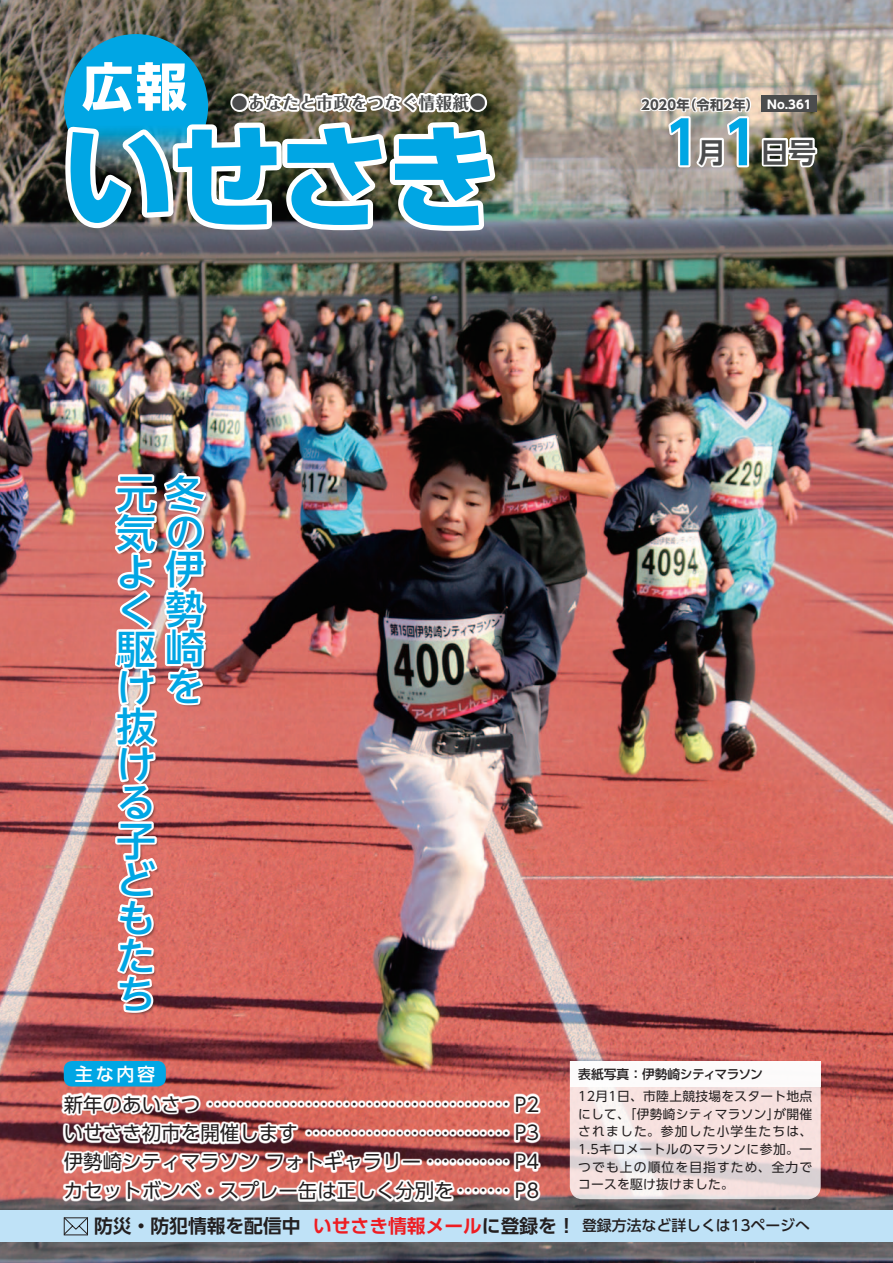
<style>
.page{position:relative;width:893px;height:1263px;background:#fff}
.page>*{position:absolute;margin:0;border:0;box-sizing:border-box;transform-origin:0 0}
.t1{font:700 58.95px "UD Shin Go Pro De";color:#00a6e4}
.t2{font:500 39.45px/38.4px "UD Shin Go NT Pro";color:#00a6e4}
.t3{font:700 28.05px "UD Shin Go Pro De";color:#4b4c4d}
.t4{font:19.5px/28.7px "UD Shin Go Pro";color:#231f20}
.t5{font:700 18.75px "UD Shin Go Pro De";color:#ee1d23}
.t6{font:700 18.75px "UD Shin Go Pro De";color:#231f20}
.t7{font:18px/30.3px "UD Shin Go Pro";color:#231f20}
.t8{font:700 16.2px "Folk Pro";letter-spacing:.05em;color:#4b4c4d}
.t9{font:500 14.85px "UD Shin Go Pro";color:#231f20}
.t10{font:700 13.2px "UD Shin Go Pro";letter-spacing:.015em;color:#4b4c4d}
.t11{font:12.75px/17.7px "UD Shin Go Pro";letter-spacing:.035em;color:#231f20;text-align:right}
.t12{font:500 12.75px "UD Shin Go Pro";letter-spacing:-.03em;color:#231f20}
.t13{font:700 11.85px "UD Shin Go Pro";color:#fff}
.s1{font-size:28.05px;color:#4b4c4d}
.s2{font-weight:500;color:#fff}
.s3{font-size:19.5px}
.s4{font-size:18px}
.s5{color:#231f20}
</style>
<div class="page">
<img style="left:0;top:0;width:893px;height:1263px">
<div style="left:0;top:1210px;width:893px;height:32px;background:#bfe2f7"></div>
<svg style="left:63px;top:1217px;width:25px;height:18px"></svg>
<div style="left:118px;top:476px;width:91px;height:540px;background:#231f20;opacity:.5"></div>
<svg style="left:115px;top:473px;width:91px;height:540px"></svg>
<div style="left:762px;top:96px;width:55px;height:16px;background:#4b4c4d"></div>
<img style="left:60px;top:34px;width:442px;height:202px">
<svg style="left:636px;top:95px;width:116px;height:76px"></svg>
<svg style="left:760px;top:136px;width:59px;height:33px"></svg>
<div style="left:64px;top:1061px;width:102px;height:25px;background:#00a6e4;border-radius:9px"></div>
<svg style="left:61px;top:1092px;width:480px;height:110px"></svg>
<svg style="left:570px;top:1086px;width:251px;height:113px;background:#f0e0df"></svg>
<div style="left:570px;top:1061px;width:251px;height:25px;background:#fff"></div>
<p class="t8" style="left:232px;top:89px;width:256px">●あなたと市政をつなぐ情報紙●</p>
<p class="t10" style="left:641px;top:94px;width:119px">2020 （年令和2年）</p>
<h1 class="t1" style="left:663px;top:95px;width:109px">１<span class="s1">月</span>1</h1>
<p class="t13" style="left:767px;top:95px;width:46px">No.361</p>
<h3 class="t3" style="left:761px;top:129px;width:57px">日号</h3>
<h2 class="t2" style="left:116px;top:473px;width:89px">元冬気<br>よ伊く勢駆崎けを抜<br>け<br>る<br>子<br>ど<br>も<br>た<br>ち</h2>
<h2 class="t2" style="left:165px;top:511px;width:38px">の</h2>
<h3 class="t7" style="left:64px;top:1058px;width:477px;text-indent:11px"><span class="s2">主な内容<br></span><span class="s3">新年のあいさつ</span>････････････････････････････････････････ <span class="s3">P2</span></h3>
<h3 class="t7" style="left:64px;top:1117px;width:477px"><span class="s3">いせさき初市を開催します</span>･･･････････････････････････ <span class="s3">P3</span></h3>
<h3 class="t4" style="left:64px;top:1147px;width:477px">伊勢崎シティマラソンフォトギャラリー<span class="s4">･･･････････</span> P4カセットボンベ・スプレー缶は正しく分別を<span class="s4">･･･････</span> P8</h3>
<p class="t12" style="left:578px;top:1063px;width:186px">表紙写真：伊勢崎シティマラソン</p>
<p class="t11" style="left:578px;top:1087px;width:235px">12月1日、市陸上競技場をスタート地点が開催</p>
<p class="t11" style="left:578px;top:1105px;width:235px;text-align:left">にして、「伊勢崎シティマラソン」<br>されました。参加した小学生たちは、<br>1.5キロメートルのマラソンに参加。一つでも上の順位を目指すため、全力でコースを駆け抜けました。</p>
<h3 class="t6" style="left:94px;top:1210px;width:208px">防災・防犯情報を配信中</h3>
<h3 class="t5" style="left:313px;top:1210px;width:264px">いせさき情報メール<span class="s5">に登録を！</span></h3>
<p class="t9" style="left:582px;top:1214px;width:229px">登録方法など詳しくは13ページへ</p>
</div>
